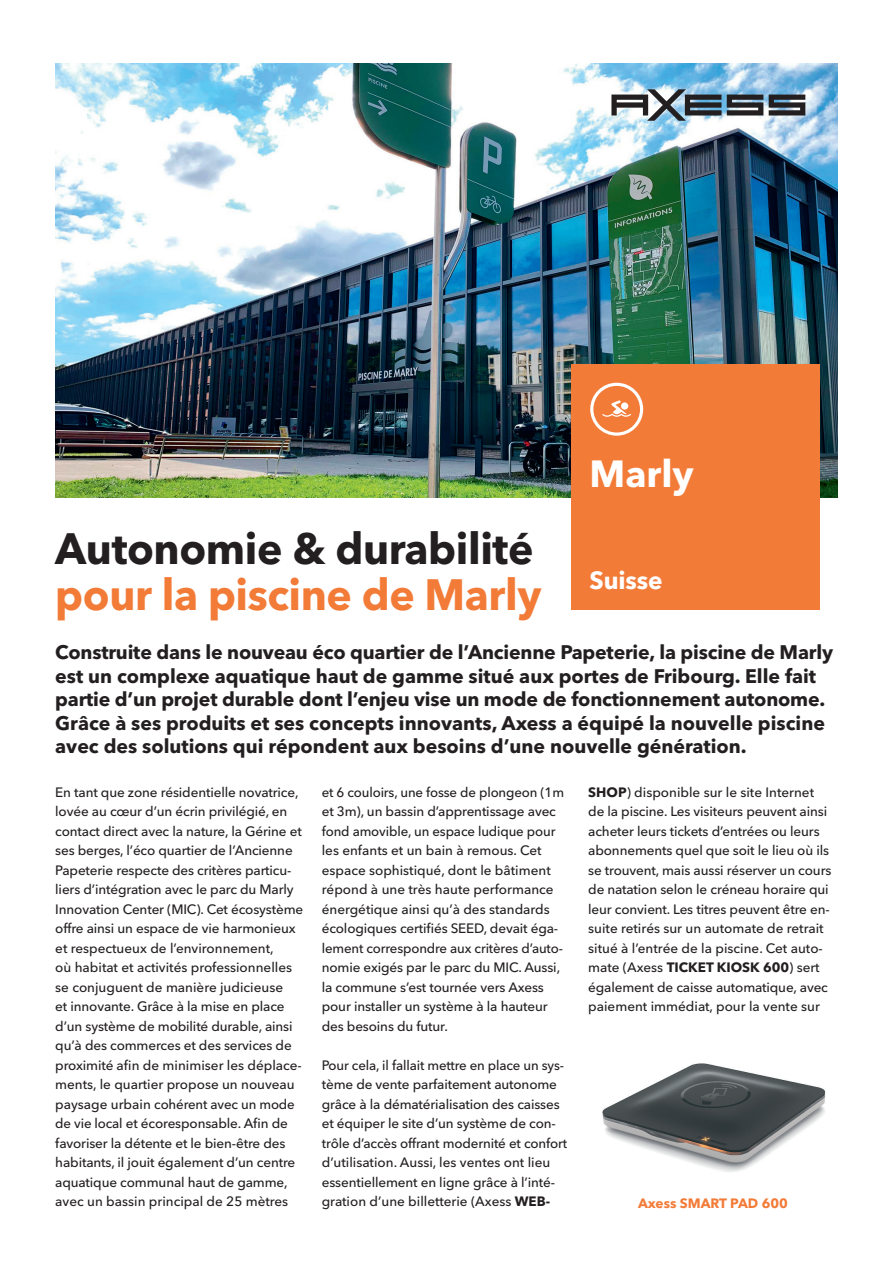
<style>
.page{position:relative;width:893px;height:1263px;background:#fff}
.page>*{position:absolute;margin:0;border:0;box-sizing:border-box;transform-origin:0 0}
.t1{font:700 43.5px "Avenir Next Cyr";letter-spacing:-.01em;color:#231f20}
.t2{font:700 43.5px "Avenir Next Cyr";letter-spacing:-.01em;color:#f37b38}
.t3{font:700 37.5px "Avenir Next Cyr";color:#fff}
.t4{font:700 24.75px "Avenir Next Cyr";letter-spacing:-.005em;color:#fff}
.t5{font:700 19.5px/23.4px "Avenir Next Cyr";color:#231f20}
.t6{font:500 13.5px/19.5px "Avenir Next Cyr";letter-spacing:-.01em;color:#231f20}
.t7{font:700 13.5px "Avenir Next Cyr";color:#f37b38}
.s1{font-weight:700}
</style>
<div class="page">
<img style="left:55px;top:64px;width:783px;height:433px">
<svg style="left:727px;top:95px;width:36px;height:20px"></svg>
<svg style="left:769px;top:95px;width:36px;height:20px"></svg>
<svg style="left:611px;top:89px;width:110px;height:32px"></svg>
<div style="left:571px;top:365px;width:249px;height:245px;background:#f37b38"></div>
<svg style="left:590px;top:383px;width:53px;height:53px"></svg>
<img style="left:602px;top:1063px;width:224px;height:109px">
<h2 class="t3" style="left:589px;top:451px;width:106px">Marly</h2>
<h1 class="t1" style="left:55px;top:522px;width:480px">Autonomie &amp; durabilité</h1>
<h1 class="t2" style="left:55px;top:568px;width:488px">pour la piscine de Marly</h1>
<p class="t5" style="left:55px;top:641px;width:779px">Construite dans le nouveau éco quartier de l’Ancienne Papeterie, la piscine de Marly est un complexe aquatique haut de gamme situé aux portes de Fribourg. Elle fait partie d’un projet durable dont l’enjeu vise un mode de fonctionnement autonome.<br>Grâce à ses produits et ses concepts innovants, Axess a équipé la nouvelle piscine avec des solutions qui répondent aux besoins d’une nouvelle génération.</p>
<p class="t6" style="left:55px;top:782px;width:249px">En tant que zone résidentielle novatrice, lovée au cœur d’un écrin privilégié, en contact direct avec la nature, la Gérine et ses berges, l’éco quartier de l’Ancienne Papeterie respecte des critères particu&shy;liers d’intégration avec le parc du Marly Innovation Center (MIC). Cet écosystème offre ainsi un espace de vie harmonieux et respectueux de l’environnement,<br>où habitat et activités professionnelles se conjuguent de manière judicieuse<br>et innovante. Grâce à la mise en place d’un système de mobilité durable, ainsi qu’à des commerces et des services de proximité afin de minimiser les déplace&shy;ments, le quartier propose un nouveau paysage urbain cohérent avec un mode de vie local et écoresponsable. Afin de favoriser la détente et le bien-être des habitants, il jouit également d’un centre aquatique communal haut de gamme, avec un bassin principal de 25 mètres</p>
<p class="t6" style="left:322px;top:782px;width:244px">et 6 couloirs, une fosse de plongeon (1m et 3m), un bassin d’apprentissage avec fond amovible, un espace ludique pour les enfants et un bain à remous. Cet espace sophistiqué, dont le bâtiment répond à une très haute performance énergétique ainsi qu’à des standards écologiques certifiés SEED, devait éga&shy;lement correspondre aux critères d’auto&shy;nomie exigés par le parc du MIC. Aussi, la commune s’est tournée vers Axess pour installer un système à la hauteur des besoins du futur.</p>
<h3 class="t4" style="left:589px;top:565px;width:75px">Suisse</h3>
<p class="t6" style="left:588px;top:782px;width:245px"><span class="s1">SHOP</span>) disponible sur le site Internet de la piscine. Les visiteurs peuvent ainsi acheter leurs tickets d’entrées ou leurs abonnements quel que soit le lieu où ils se trouvent, mais aussi réserver un cours de natation selon le créneau horaire qui leur convient. Les titres peuvent être en&shy;suite retirés sur un automate de retrait situé à l’entrée de la piscine. Cet auto&shy;mate (Axess <span class="s1">TICKET KIOSK 600</span>) sert également de caisse automatique, avec paiement immédiat, pour la vente sur</p>
<p class="t6" style="left:322px;top:1055px;width:247px">Pour cela, il fallait mettre en place un sys&shy;tème de vente parfaitement autonome grâce à la dématérialisation des caisses et équiper le site d’un système de con&shy;trôle d’accès offrant modernité et confort d’utilisation. Aussi, les ventes ont lieu essentiellement en ligne grâce à l’inté&shy;gration d’une billetterie (Axess <span class="s1">WEB-</span></p>
<p class="t7" style="left:638px;top:1195px;width:151px">Axess SMART PAD 600</p>
</div>
